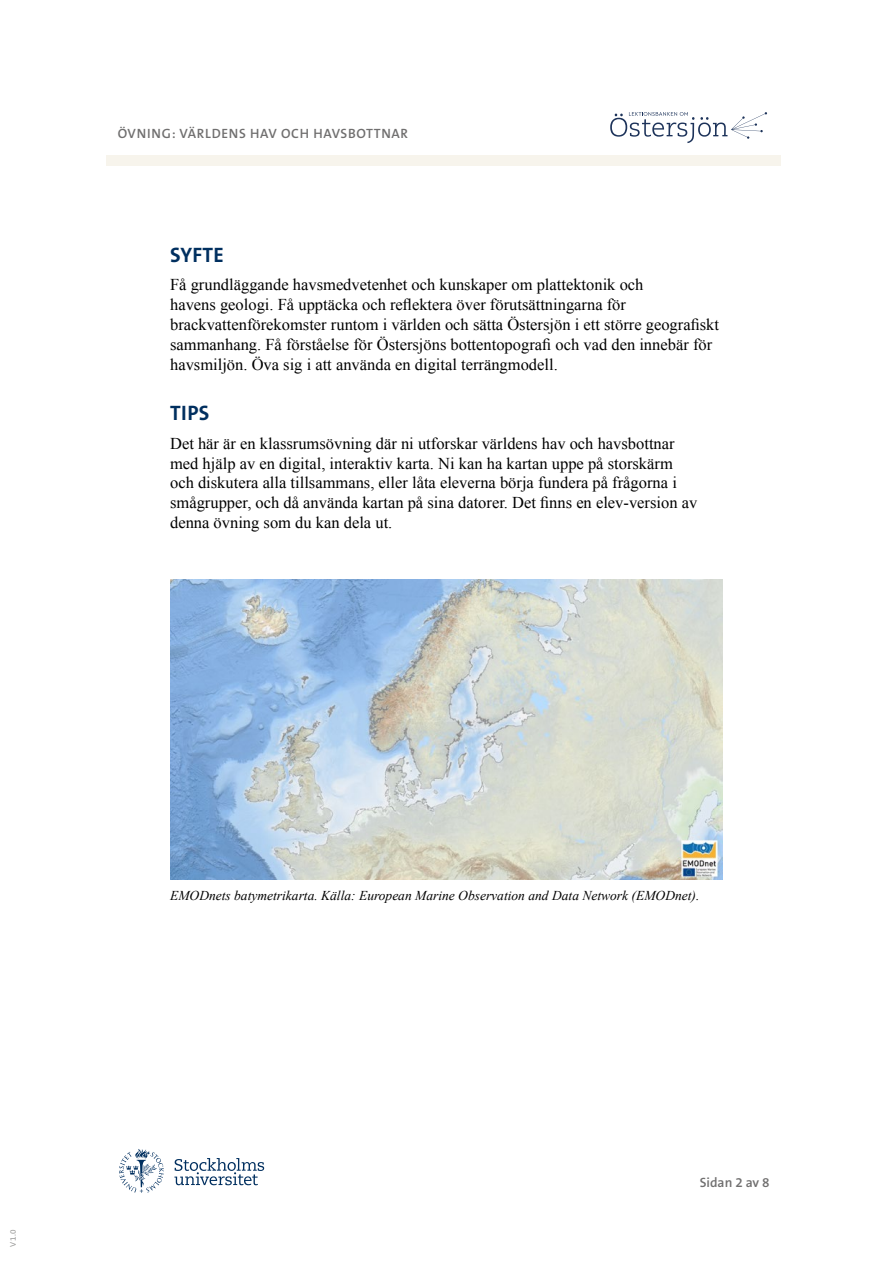
<style>
.page{position:relative;width:893px;height:1263px;background:#fff}
.page>*{position:absolute;margin:0;border:0;box-sizing:border-box;transform-origin:0 0}
.t1{font:700 21px "The Sans B W7";letter-spacing:.015em;color:#002f5f}
.t2{font:16.5px/19.8px "Times New Roman";color:#000}
.t3{font:italic 13.5px "Times New Roman";color:#000}
.t4{font:600 13.5px "The Sans B W6";letter-spacing:.05em;color:#706f6f}
.t5{font:8.25px "The Sans B W5 Plain";color:#9d9d9c}
</style>
<div class="page">
<div style="left:106px;top:155px;width:675px;height:11px;background:#f7f4ec"></div>
<svg style="left:610px;top:112px;width:157px;height:31px"></svg>
<svg style="left:119px;top:1149px;width:45px;height:44px"></svg>
<svg style="left:174px;top:1158px;width:90px;height:27px"></svg>
<img style="left:170px;top:580px;width:553px;height:300px">
<p class="t4" style="left:118px;top:124px;width:292px">ÖVNING: VÄRLDENS HAV OCH HAVSBOTTNAR</p>
<p class="t1" style="left:170px;top:242px;width:55px">SYFTE</p>
<p class="t2" style="left:170px;top:275px;width:550px">Få grundläggande havsmedvetenhet och kunskaper om plattektonik och<br>havens geologi. Få upptäcka och reflektera över förutsättningarna för brackvattenförekomster runtom i världen och sätta Östersjön i ett större geografiskt sammanhang. Få förståelse för Östersjöns bottentopografi och vad den innebär för havsmiljön. Öva sig i att använda en digital terrängmodell.</p>
<p class="t1" style="left:170px;top:400px;width:41px">TIPS</p>
<p class="t2" style="left:170px;top:433px;width:529px">Det här är en klassrumsövning där ni utforskar världens hav och havsbottnar med hjälp av en digital, interaktiv karta. Ni kan ha kartan uppe på storskärm och diskutera alla tillsammans, eller låta eleverna börja fundera på frågorna i smågrupper, och då använda kartan på sina datorer. Det finns en elev-version av denna övning som du kan dela ut.</p>
<p class="t5" style="left:8px;top:1247px;width:19px;rotate:-90deg">V1.0</p>
<p class="t3" style="left:170px;top:886px;width:531px">EMODnets batymetrikarta. Källa: European Marine Observation and Data Network (EMODnet).</p>
<p class="t4" style="left:700px;top:1174px;width:71px">Sidan 2 av 8</p>
</div>
